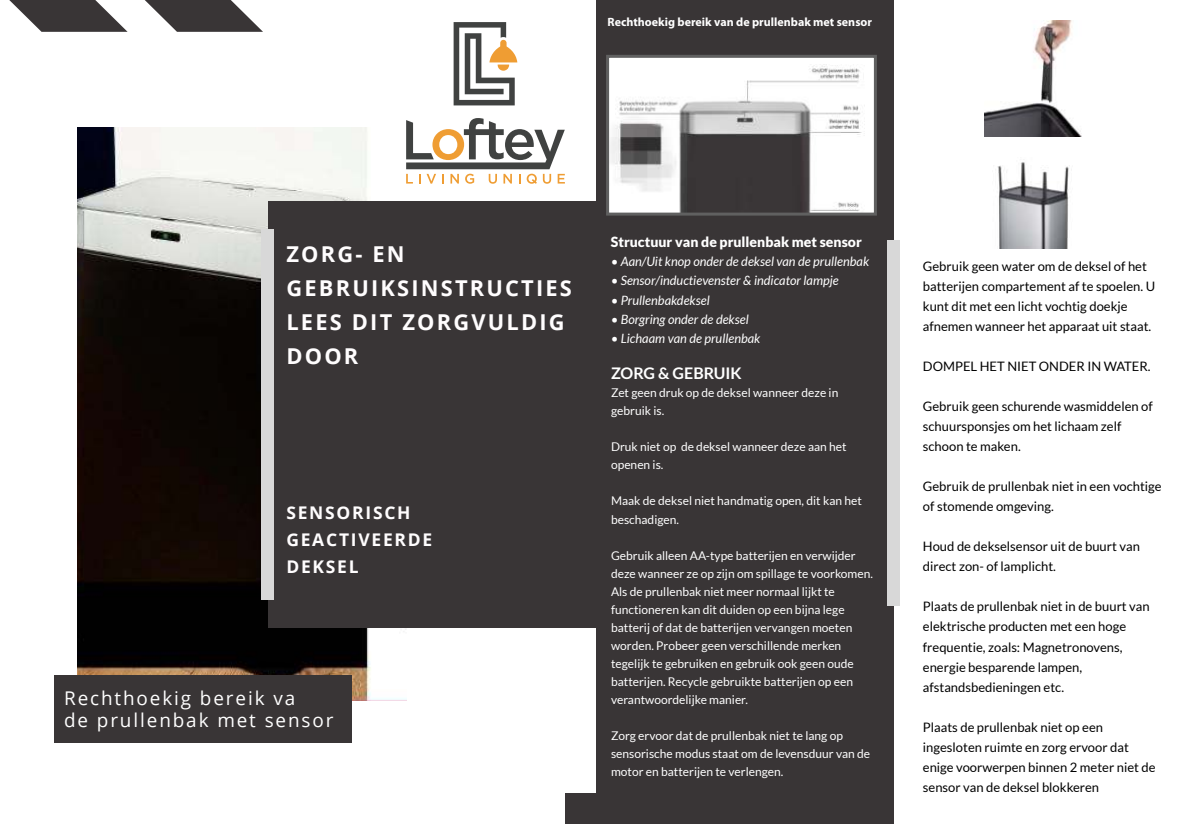
<style>
.page{position:relative;width:1191px;height:824px;background:#fff}
.page>*{position:absolute;margin:0;border:0;box-sizing:border-box;transform-origin:0 0}
.t1{font:700 21.8px/34px "Open Sans";letter-spacing:.1em;color:#fffdfe}
.t2{font:18.9px/22.2px "Open Sans";letter-spacing:.1em;color:#fff}
.t3{font:700 17.5px/27.2px "Open Sans";letter-spacing:.1em;color:#fffdfe}
.t4{font:700 16px "Lato";color:#fff}
.t5{font:900 14px "Lato";color:#fff}
.t6{font:13px/20px "Lato";color:#000}
.t7{font:italic 12.8px/19.2px "Lato";color:#fff}
.t8{font:12px/18px "Lato";color:#fff}
.t9{font:700 12px "Myriad Pro";color:#fff}
</style>
<div class="page">
<img style="left:77px;top:127px;width:329px;height:572px">
<div style="left:269px;top:201px;width:327px;height:426px;background:#393536"></div>
<svg style="left:145px;top:0;width:118px;height:32px"></svg>
<svg style="left:9px;top:0;width:119px;height:32px"></svg>
<div style="left:54px;top:674px;width:297px;height:67px;background:#393536"></div>
<div style="left:565px;top:792px;width:31px;height:31px;background:#393536"></div>
<div style="left:261px;top:229px;width:13px;height:370px;background:#d8d8d8"></div>
<div style="left:596px;top:0;width:297px;height:823px;background:#393536"></div>
<div style="left:887px;top:239px;width:12px;height:366px;background:#d8d8d8"></div>
<img style="left:610px;top:59px;width:262px;height:152px">
<div style="left:606px;top:55px;width:270px;height:160px;border:3px solid #606060"></div>
<svg style="left:453px;top:22px;width:64px;height:83px"></svg>
<svg style="left:406px;top:118px;width:159px;height:66px"></svg>
<img style="left:997px;top:162px;width:75px;height:86px">
<img style="left:984px;top:21px;width:98px;height:115px">
<p class="t9" style="left:607px;top:18px;width:266px">Rechthoekig bereik van de prullenbak met sensor</p>
<h1 class="t1" style="left:286px;top:237px;width:287px">ZORG- EN<br>GEBRUIKSINSTRUCTIES<br>LEES DIT ZORGVULDIG<br>DOOR</h1>
<h3 class="t3" style="left:286px;top:498px;width:147px">SENSORISCH<br>GEACTIVEERDE<br>DEKSEL</h3>
<h2 class="t2" style="left:64px;top:688px;width:271px">Rechthoekig bereik va<br>de prullenbak met sensor</h2>
<p class="t5" style="left:611px;top:236px;width:252px">Structuur van de prullenbak met sensor</p>
<p class="t7" style="left:611px;top:253px;width:260px">ï Aan/Uit knop onder de deksel van de prullenbak ï Sensor/inductievenster &amp; indicator lampje<br>ï Prullenbakdeksel<br>ï Borgring onder de deksel<br>ï Lichaam van de prullenbak</p>
<p class="t4" style="left:611px;top:364px;width:132px">ZORG &amp; GEBRUIK</p>
<p class="t8" style="left:611px;top:384px;width:229px">Zet geen druk op de deksel wanneer deze in gebruik is.</p>
<p class="t8" style="left:611px;top:438px;width:237px">Druk niet op de deksel wanneer deze aan het openen is.</p>
<p class="t8" style="left:611px;top:492px;width:252px">Maak de deksel niet handmatig open, dit kan het beschadigen.</p>
<p class="t8" style="left:611px;top:546px;width:263px">Gebruik alleen AA-type batterijen en verwijder deze wanneer ze op zijn om spillage te voorkomen.<br>Als de prullenbak niet meer normaal lijkt te functioneren kan dit duiden op een bijna lege batterij of dat de batterijen vervangen moeten worden. Probeer geen verschillende merken tegelijk te gebruiken en gebruik ook geen oude batterijen. Recycle gebruikte batterijen op een verantwoordelijke manier.</p>
<p class="t8" style="left:611px;top:726px;width:261px">Zorg ervoor dat de prullenbak niet te lang op sensorische modus staat om de levensduur van de motor en batterijen te verlengen.</p>
<p class="t6" style="left:922px;top:257px;width:234px">Gebruik geen water om de deksel of het batterijen compartement af te spoelen. U kunt dit met een licht vochtig doekje afnemen wanneer het apparaat uit staat.</p>
<p class="t6" style="left:922px;top:357px;width:229px">DOMPEL HET NIET ONDER IN WATER.</p>
<p class="t6" style="left:922px;top:397px;width:231px">Gebruik geen schurende wasmiddelen of schuursponsjes om het lichaam zelf schoon te maken.</p>
<p class="t6" style="left:922px;top:477px;width:240px">Gebruik de prullenbak niet in een vochtige of stomende omgeving.</p>
<p class="t6" style="left:922px;top:537px;width:218px">Houd de dekselsensor uit de buurt van direct zon- of lamplicht.</p>
<p class="t6" style="left:922px;top:597px;width:228px">Plaats de prullenbak niet in de buurt van elektrische producten met een hoge frequentie, zoals: Magnetronovens, energie besparende lampen, afstandsbedieningen etc.</p>
<p class="t6" style="left:922px;top:717px;width:234px">Plaats de prullenbak niet op een ingesloten ruimte en zorg ervoor dat enige voorwerpen binnen 2 meter niet de sensor van de deksel blokkeren</p>
</div>
